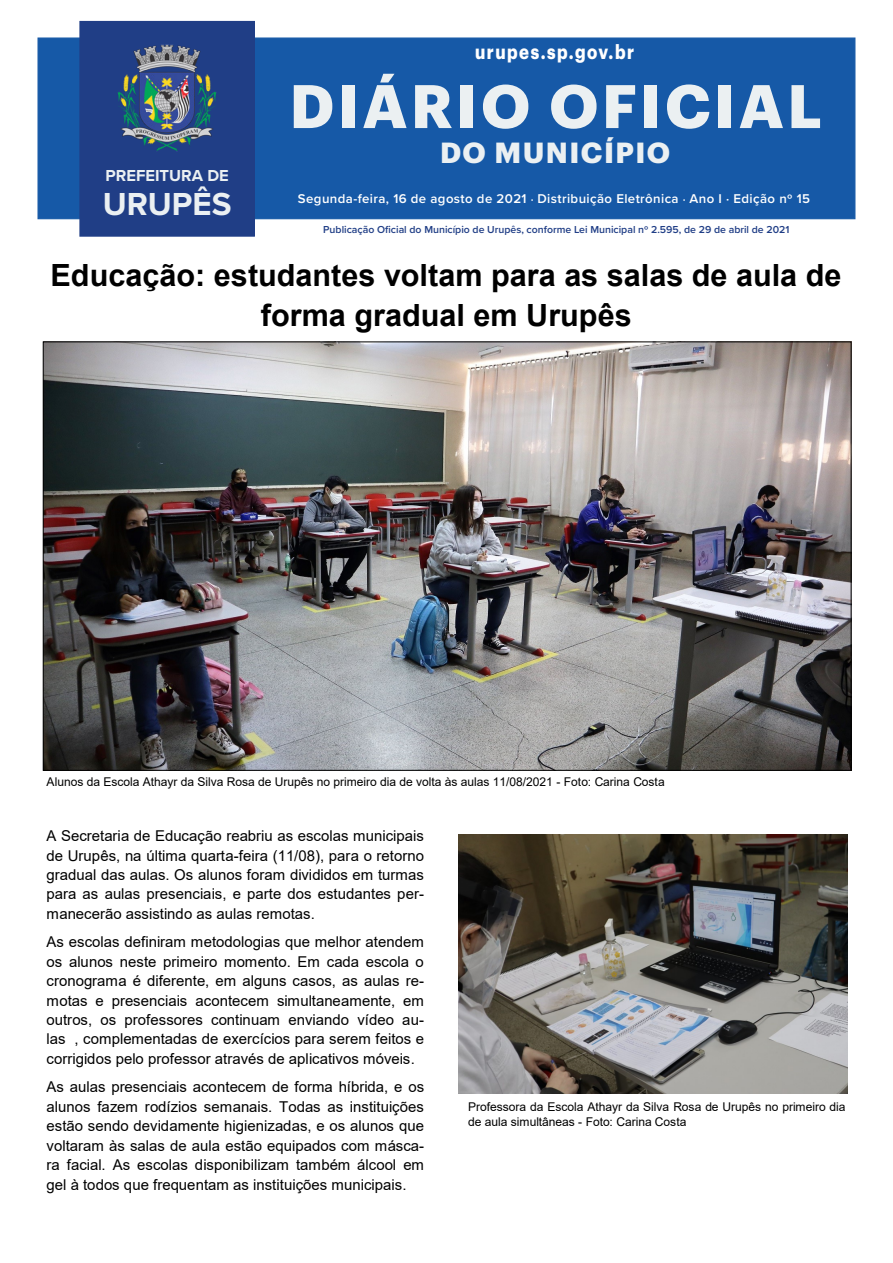
<style>
.page{position:relative;width:893px;height:1263px;background:#fff}
.page>*{position:absolute;margin:0;border:0;box-sizing:border-box;transform-origin:0 0}
.t1{font:700 60px "Graphik";letter-spacing:.06em;color:#ebf0f2}
.t2{font:700 33px "Proxima Nova";color:#ebf0f2}
.t3{font:700 30.6px/39.6px "Arial";color:#000;text-align:center}
.t4{font:700 28.5px "Graphik";letter-spacing:.05em;color:#ebf0f2}
.t5{font:700 19.8px "Graphik";letter-spacing:.09em;color:#fff;scale:.83 1}
.t6{font:700 16.5px "Proxima Nova";color:#ebf0f2}
.t7{font:15px/19.5px "Arial";color:#000;text-align:justify}
.t8{font:600 13.2px "Proxima Nova";letter-spacing:.03em;color:#fff}
.t9{font:12px/15.5px "Arial";letter-spacing:-.005em;color:#000}
.t10{font:600 10.5px "Proxima Nova";color:#203e86}
.s1{font-size:12px}
</style>
<div class="page">
<div style="left:38px;top:38px;width:817px;height:181px;background:#1659a7"></div>
<div style="left:80px;top:21px;width:174px;height:215px;background:#203e86"></div>
<img style="left:118px;top:44px;width:99px;height:107px">
<div style="left:79px;top:21px;width:176px;height:216px;border:1px solid #203e86"></div>
<img style="left:45px;top:344px;width:804px;height:424px">
<img style="left:458px;top:834px;width:389px;height:260px">
<p class="t6" style="left:106px;top:163px;width:125px">PREFEITURA DE</p>
<h2 class="t2" style="left:103px;top:180px;width:130px">URUPÊS</h2>
<h3 class="t5" style="left:475px;top:36px;width:193px">urupes.sp.gov.br</h3>
<h1 class="t1" style="left:290px;top:60px;width:534px">DIÁRIO OFICIAL</h1>
<h3 class="t4" style="left:440px;top:130px;width:232px">DO MUNICÍPIO</h3>
<p class="t8" style="left:298px;top:188px;width:514px">Segunda-feira, 16 de agosto de 2021 <span class="s1">⋅</span> Distribuição Eletrônica <span class="s1">⋅</span> Ano I ⋅ Edição nº 15</p>
<p class="t10" style="left:323px;top:222px;width:468px">Publicação Oficial do Município de Urupês, conforme Lei Municipal nº 2.595, de 29 de abril de 2021</p>
<p class="t3" style="left:51px;top:256px;width:792px">Educação: estudantes voltam para as salas de aula de forma gradual em Urupês</p>
<p class="t9" style="left:47px;top:774px;width:620px">Alunos da Escola Athayr da Silva Rosa de Urupês no primeiro dia de volta às aulas 11/08/2021 - Foto: Carina Costa</p>
<p class="t7" style="left:47px;top:826px;width:379px">A Secretaria de Educação reabriu as escolas municipais de Urupês, na última quarta-feira (11/08), para o retorno gradual das aulas. Os alunos foram divididos em turmas para as aulas presenciais, e parte dos estudantes per&shy;manecerão assistindo as aulas remotas.</p>
<p class="t7" style="left:47px;top:932px;width:379px">As escolas definiram metodologias que melhor atendem os alunos neste primeiro momento. Em cada escola o cronograma é diferente, em alguns casos, as aulas re&shy;motas e presenciais acontecem simultaneamente, em outros, os professores continuam enviando vídeo au&shy;las , complementadas de exercícios para serem feitos e corrigidos pelo professor através de aplicativos móveis.</p>
<p class="t7" style="left:47px;top:1077px;width:379px">As aulas presenciais acontecem de forma híbrida, e os alunos fazem rodízios semanais. Todas as instituições estão sendo devidamente higienizadas, e os alunos que voltaram às salas de aula estão equipados com másca&shy;ra facial. As escolas disponibilizam também álcool em gel à todos que frequentam as instituições municipais.</p>
<p class="t9" style="left:468px;top:1099px;width:379px">Professora da Escola Athayr da Silva Rosa de Urupês no primeiro dia de aula simultâneas - Foto: Carina Costa</p>
</div>
